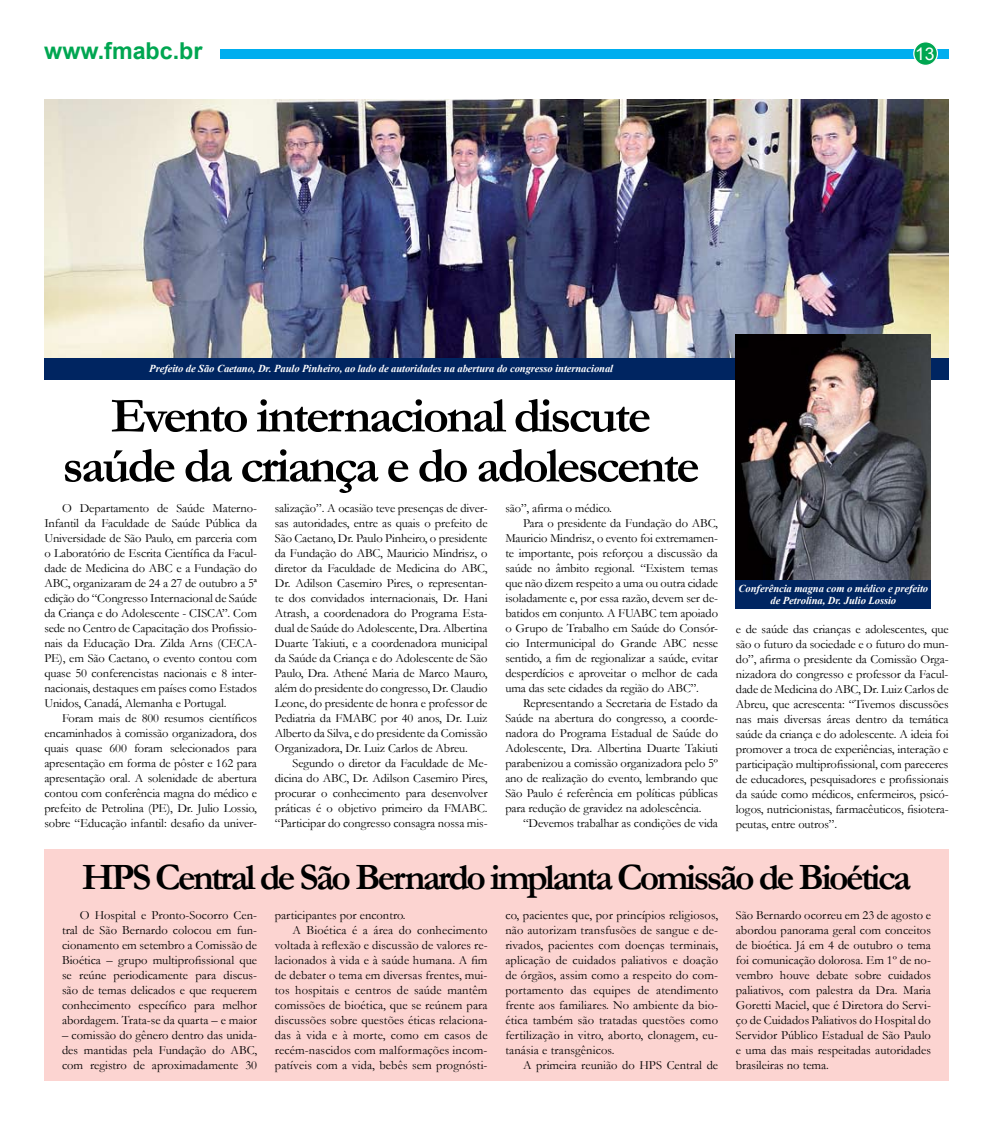
<style>
.page{position:relative;width:993px;height:1125px;background:#fff}
.page>*{position:absolute;margin:0;border:0;box-sizing:border-box;transform-origin:0 0}
.t1{font:700 50px/50px "Garamond";letter-spacing:-.05em;color:#000;text-align:center}
.t2{font:700 37.5px "Garamond";letter-spacing:-.07em;color:#000}
.t3{font:700 23.25px "Arial";color:#00a651}
.t4{font:17.5px "Arial";color:#fff}
.t5{font:12.5px/15px "Garamond";letter-spacing:-.01em;color:#000;text-align:justify}
.t6{font:12.5px "Garamond";letter-spacing:.01em;color:#000}
.t7{font:italic 700 10.62px/11.2px "Times New Roman";letter-spacing:-.01em;color:#fff;text-align:center}
</style>
<div class="page">
<div style="left:220px;top:49px;width:728px;height:9px;background:#00aeef"></div>
<div style="left:913px;top:42px;width:24px;height:23px;background:#00a651;border-radius:50%"></div>
<div style="left:912px;top:41px;width:25px;height:25px;border:1px solid #fff;border-radius:50%"></div>
<img style="left:44px;top:99px;width:904px;height:259px">
<div style="left:44px;top:358px;width:904px;height:21px;background:#002561"></div>
<div style="left:44px;top:849px;width:904px;height:232px;background:#fcd4d1"></div>
<img style="left:735px;top:335px;width:195px;height:246px">
<div style="left:735px;top:581px;width:195px;height:28px;background:#002561"></div>
<h3 class="t3" style="left:44px;top:35px;width:160px">www.fmabc.br</h3>
<h3 class="t4" style="left:914px;top:42px;width:21px">13</h3>
<p class="t7" style="left:149px;top:363px;width:465px">Prefeito de São Caetano, Dr. Paulo Pinheiro, ao lado de autoridades na abertura do congresso internacional</p>
<h1 class="t1" style="left:63px;top:391px;width:638px">Evento internacional discute saúde da criança e do adolescente</h1>
<p class="t5" style="left:44px;top:500px;width:214px;text-indent:18px">O Departamento de Saúde Materno-Infantil da Faculdade de Saúde Pública da Universidade de São Paulo, em parceria com o Laboratório de Escrita Científica da Facul&shy;dade de Medicina do ABC e a Fundação do ABC, organizaram de 24 a 27 de outubro a 5ª edição do “Congresso Internacional de Saúde da Criança e do Adolescente - CISCA”. Com sede no Centro de Capacitação dos Profissio&shy;nais da Educação Dra. Zilda Arns (CECA-PE), em São Caetano, o evento contou com quase 50 conferencistas nacionais e 8 inter&shy;nacionais, destaques em países como Estados Unidos, Canadá, Alemanha e Portugal.</p>
<p class="t5" style="left:44px;top:710px;width:214px;text-indent:18px">Foram mais de 800 resumos científicos encaminhados à comissão organizadora, dos quais quase 600 foram selecionados para apresentação em forma de pôster e 162 para apresentação oral. A solenidade de abertura contou com conferência magna do médico e prefeito de Petrolina (PE), Dr. Julio Lossio, sobre “Educação infantil: desafio da univer-</p>
<p class="t5" style="left:275px;top:500px;width:214px">salização”. A ocasião teve presenças de diver&shy;sas autoridades, entre as quais o prefeito de São Caetano, Dr. Paulo Pinheiro, o presidente da Fundação do ABC, Mauricio Mindrisz, o diretor da Faculdade de Medicina do ABC, Dr. Adilson Casemiro Pires, o representan&shy;te dos convidados internacionais, Dr. Hani Atrash, a coordenadora do Programa Esta&shy;dual de Saúde do Adolescente, Dra. Albertina Duarte Takiuti, e a coordenadora municipal da Saúde da Criança e do Adolescente de São Paulo, Dra. Athené Maria de Marco Mauro, além do presidente do congresso, Dr. Claudio Leone, do presidente de honra e professor de Pediatria da FMABC por 40 anos, Dr. Luiz Alberto da Silva, e do presidente da Comissão Organizadora, Dr. Luiz Carlos de Abreu.</p>
<p class="t5" style="left:275px;top:755px;width:214px;text-indent:18px">Segundo o diretor da Faculdade de Me&shy;dicina do ABC, Dr. Adilson Casemiro Pires, procurar o conhecimento para desenvolver práticas é o objetivo primeiro da FMABC. “Participar do congresso consagra nossa mis-</p>
<p class="t5" style="left:505px;top:500px;width:108px">são”, afirma o médico.</p>
<p class="t5" style="left:523px;top:515px;width:196px">Para o presidente da Fundação do ABC,</p>
<p class="t5" style="left:505px;top:530px;width:214px">Mauricio Mindrisz, o evento foi extremamen-</p>
<p class="t5" style="left:505px;top:545px;width:214px">te importante, pois reforçou a discussão da</p>
<p class="t5" style="left:505px;top:560px;width:214px">saúde no âmbito regional. “Existem temas</p>
<p class="t5" style="left:505px;top:575px;width:214px">que não dizem respeito a uma ou outra cidade</p>
<p class="t5" style="left:505px;top:590px;width:214px">isoladamente e, por essa razão, devem ser de-</p>
<p class="t5" style="left:505px;top:605px;width:214px">batidos em conjunto. A FUABC tem apoiado</p>
<p class="t5" style="left:505px;top:620px;width:214px">o Grupo de Trabalho em Saúde do Consór-</p>
<p class="t5" style="left:505px;top:635px;width:214px">cio Intermunicipal do Grande ABC nesse</p>
<p class="t5" style="left:505px;top:650px;width:214px">sentido, a fim de regionalizar a saúde, evitar</p>
<p class="t5" style="left:505px;top:665px;width:214px">desperdícios e aproveitar o melhor de cada</p>
<p class="t5" style="left:505px;top:680px;width:195px">uma das sete cidades da região do ABC”.</p>
<p class="t5" style="left:523px;top:695px;width:196px">Representando a Secretaria de Estado da</p>
<p class="t5" style="left:505px;top:710px;width:214px">Saúde na abertura do congresso, a coorde-</p>
<p class="t5" style="left:505px;top:725px;width:214px">nadora do Programa Estadual de Saúde do</p>
<p class="t5" style="left:505px;top:740px;width:214px">Adolescente, Dra. Albertina Duarte Takiuti</p>
<p class="t5" style="left:505px;top:755px;width:214px">parabenizou a comissão organizadora pelo 5º</p>
<p class="t5" style="left:505px;top:770px;width:214px">ano de realização do evento, lembrando que</p>
<p class="t5" style="left:505px;top:785px;width:214px">São Paulo é referência em políticas públicas</p>
<p class="t5" style="left:505px;top:800px;width:198px">para redução de gravidez na adolescência.</p>
<p class="t5" style="left:523px;top:815px;width:196px">“Devemos trabalhar as condições de vida</p>
<p class="t7" style="left:738px;top:583px;width:191px">Conferência magna com o médico e prefeito de Petrolina, Dr. Julio Lossio</p>
<p class="t5" style="left:735px;top:621px;width:214px">e de saúde das crianças e adolescentes, que são o futuro da sociedade e o futuro do mun&shy;do”, afirma o presidente da Comissão Orga&shy;nizadora do congresso e professor da Facul&shy;dade de Medicina do ABC, Dr. Luiz Carlos de Abreu, que acrescenta: “Tivemos discussões nas mais diversas áreas dentro da temática saúde da criança e do adolescente. A ideia foi promover a troca de experiências, interação e participação multiprofissional, com pareceres de educadores, pesquisadores e profissionais da saúde como médicos, enfermeiros, psicó&shy;logos, nutricionistas, farmacêuticos, fisiotera&shy;peutas, entre outros”.</p>
<h2 class="t2" style="left:82px;top:852px;width:830px">HPS Central de São Bernardo implanta Comissão de Bioética</h2>
<p class="t5" style="left:62px;top:908px;width:196px;text-indent:18px">O Hospital e Pronto-Socorro Cen&shy;tral de São Bernardo colocou em fun&shy;cionamento em setembro a Comissão de Bioética – grupo multiprofissional que se reúne periodicamente para discus&shy;são de temas delicados e que requerem conhecimento específico para melhor abordagem. Trata-se da quarta – e maior</p>
<p class="t5" style="left:62px;top:1028px;width:196px">– comissão do gênero dentro das unida&shy;des mantidas pela Fundação do ABC, com registro de aproximadamente 30</p>
<p class="t5" style="left:735px;top:908px;width:196px">São Bernardo ocorreu em 23 de agosto e abordou panorama geral com conceitos de bioética. Já em 4 de outubro o tema foi comunicação dolorosa. Em 1º de no&shy;vembro houve debate sobre cuidados paliativos, com palestra da Dra. Maria Goretti Maciel, que é Diretora do Servi&shy;ço de Cuidados Paliativos do Hospital do Servidor Público Estadual de São Paulo e uma das mais respeitadas autoridades brasileiras no tema.</p>
<p class="t5" style="left:505px;top:908px;width:214px">co, pacientes que, por princípios religiosos, não autorizam transfusões de sangue e de&shy;rivados, pacientes com doenças terminais, aplicação de cuidados paliativos e doação de órgãos, assim como a respeito do com&shy;portamento das equipes de atendimento frente aos familiares. No ambiente da bio&shy;ética também são tratadas questões como fertilização in vitro, aborto, clonagem, eu&shy;tanásia e transgênicos.</p>
<p class="t5" style="left:523px;top:1058px;width:196px">A primeira reunião do HPS Central de</p>
<p class="t5" style="left:275px;top:908px;width:132px">participantes por encontro.</p>
<p class="t6" style="left:292px;top:922px;width:196px">A Bioética é a área do conhecimento</p>
<p class="t6" style="left:275px;top:937px;width:214px">voltada à reflexão e discussão de valores re-</p>
<p class="t6" style="left:275px;top:952px;width:214px">lacionados à vida e à saúde humana. A fim</p>
<p class="t6" style="left:275px;top:967px;width:214px">de debater o tema em diversas frentes, mui-</p>
<p class="t6" style="left:275px;top:982px;width:214px">tos hospitais e centros de saúde mantêm</p>
<p class="t6" style="left:275px;top:997px;width:214px">comissões de bioética, que se reúnem para</p>
<p class="t6" style="left:275px;top:1012px;width:214px">discussões sobre questões éticas relaciona-</p>
<p class="t6" style="left:275px;top:1027px;width:214px">das à vida e à morte, como em casos de</p>
<p class="t6" style="left:275px;top:1042px;width:214px">recém-nascidos com malformações incom-</p>
<p class="t6" style="left:275px;top:1057px;width:214px">patíveis com a vida, bebês sem prognósti-</p>
</div>
